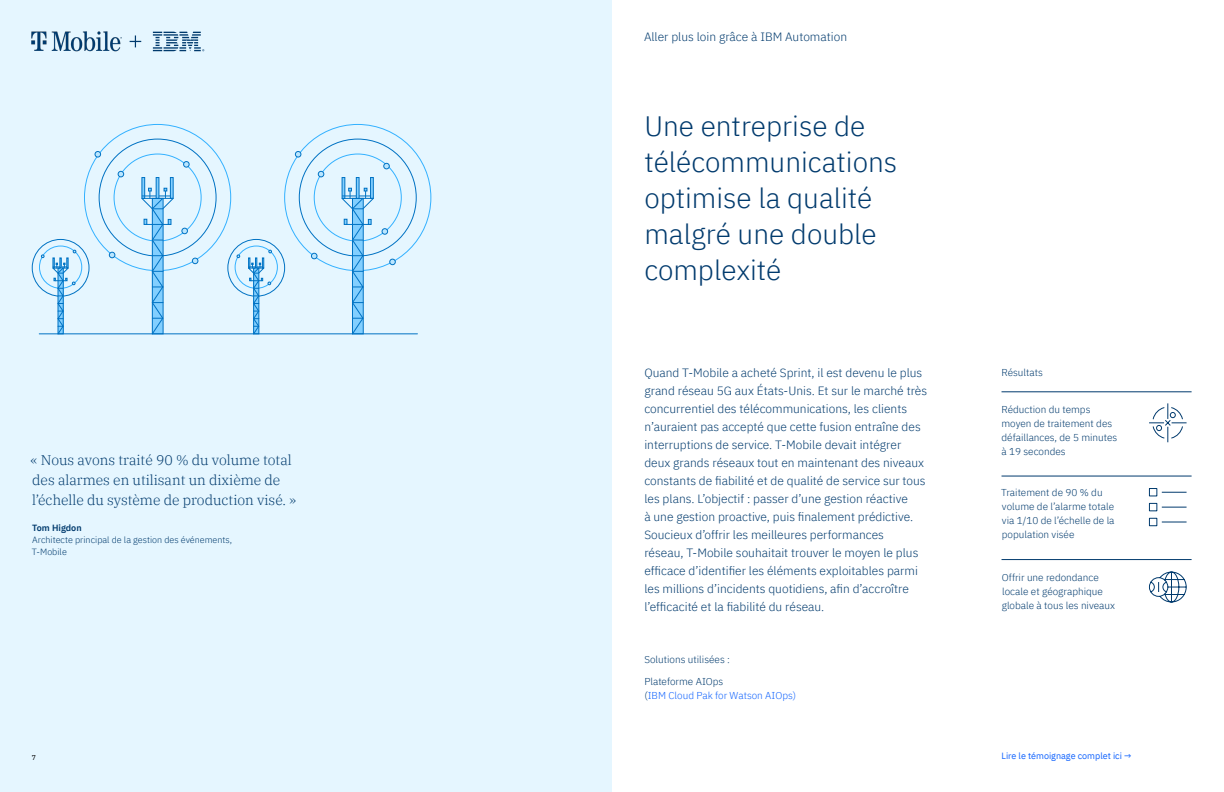
<style>
.page{position:relative;width:1224px;height:792px;background:#fff}
.page>*{position:absolute;margin:0;border:0;box-sizing:border-box;transform-origin:0 0}
.t1{font:300 28px/36px "IBM Plex Sans";color:#003a6d}
.t2{font:300 14px/20px "IBM Plex Serif";color:#003a6d}
.t3{font:300 12px/18px "IBM Plex Sans";color:#003a6d}
.t4{font:300 10px/14px "IBM Plex Sans";color:#003a6d}
.t5{font:300 10px/14px "IBM Plex Sans";color:#0f62fe}
.t6{font:300 9px/12px "IBM Plex Sans";color:#003a6d}
.t7{font:9px "IBM Plex Sans";color:#0f62fe}
.t8{font:600 9px "IBM Plex Sans";color:#003a6d}
.t9{font:7px "IBM Plex Sans";color:#000}
.s1{color:#003a6d}
</style>
<div class="page">
<div style="left:0;top:0;width:612px;height:792px;background:#e5f6ff"></div>
<hr style="left:1002px;top:392px;width:190px;height:1px;background:#003a6d">
<hr style="left:1002px;top:476px;width:190px;height:1px;background:#003a6d">
<hr style="left:1002px;top:559px;width:190px;height:1px;background:#003a6d">
<svg style="left:1149px;top:403px;width:38px;height:40px"></svg>
<svg style="left:1149px;top:488px;width:38px;height:38px"></svg>
<div style="left:183px;top:161px;width:7px;height:7px;border:1px solid #0072c3;border-radius:50%"></div>
<svg style="left:118px;top:171px;width:6px;height:6px"></svg>
<div style="left:181px;top:228px;width:7px;height:6px;border:1px solid #0072c3;border-radius:50%"></div>
<svg style="left:95px;top:151px;width:6px;height:6px"></svg>
<svg style="left:192px;top:258px;width:6px;height:6px"></svg>
<svg style="left:109px;top:252px;width:6px;height:6px"></svg>
<svg style="left:140px;top:177px;width:35px;height:157px"></svg>
<div style="left:383px;top:163px;width:7px;height:6px;border:1px solid #0072c3;border-radius:50%"></div>
<svg style="left:318px;top:171px;width:6px;height:6px"></svg>
<div style="left:382px;top:228px;width:6px;height:7px;border:1px solid #0072c3;border-radius:50%"></div>
<svg style="left:295px;top:151px;width:6px;height:6px"></svg>
<div style="left:389px;top:259px;width:7px;height:6px;border:1px solid #0072c3;border-radius:50%"></div>
<svg style="left:311px;top:253px;width:6px;height:6px"></svg>
<svg style="left:340px;top:177px;width:35px;height:157px"></svg>
<div style="left:32px;top:239px;width:57px;height:58px;border:1px solid #0072c3;border-radius:50%"></div>
<div style="left:39px;top:246px;width:43px;height:43px;border:1px solid #33b1ff;border-radius:50%"></div>
<svg style="left:51px;top:250px;width:25px;height:84px"></svg>
<div style="left:227px;top:239px;width:58px;height:58px;border:1px solid #0072c3;border-radius:50%"></div>
<div style="left:235px;top:246px;width:43px;height:43px;border:1px solid #33b1ff;border-radius:50%"></div>
<svg style="left:247px;top:250px;width:25px;height:84px"></svg>
<hr style="left:39px;top:334px;width:378px;height:1px;background:#0072c3">
<svg style="left:1149px;top:571px;width:38px;height:32px"></svg>
<svg style="left:153px;top:32px;width:51px;height:19px"></svg>
<svg style="left:130px;top:35px;width:11px;height:12px"></svg>
<img style="left:32px;top:32px;width:90px;height:19px">
<p class="t3" style="left:644px;top:27px;width:205px">Aller plus loin grâce à IBM Automation</p>
<p class="t2" style="left:31px;top:449px;width:267px">« Nous avons traité 90 % du volume total des alarmes en utilisant un dixième de l’échelle du système de production visé. »</p>
<p class="t8" style="left:32px;top:521px;width:51px">Tom Higdon</p>
<p class="t6" style="left:32px;top:533px;width:202px">Architecte principal de la gestion des événements,<br>T-Mobile</p>
<h1 class="t1" style="left:644px;top:106px;width:254px">Une entreprise de télécommunications optimise la qualité malgré une double complexité</h1>
<p class="t3" style="left:644px;top:363px;width:284px">Quand T-Mobile a acheté Sprint, il est devenu le plus grand réseau 5G aux États-Unis. Et sur le marché très concurrentiel des télécommunications, les clients n’auraient pas accepté que cette fusion entraîne des interruptions de service. T-Mobile devait intégrer deux grands réseaux tout en maintenant des niveaux constants de fiabilité et de qualité de service sur tous les plans. L’objectif : passer d’une gestion réactive<br>à une gestion proactive, puis finalement prédictive.<br>Soucieux d’offrir les meilleures performances<br>réseau, T-Mobile souhaitait trouver le moyen le plus efficace d’identifier les éléments exploitables parmi les millions d’incidents quotidiens, afin d’accroître l’efficacité et la fiabilité du réseau.</p>
<p class="t4" style="left:644px;top:652px;width:87px">Solutions utilisées :</p>
<p class="t5" style="left:644px;top:674px;width:153px"><span class="s1">Plateforme AIOps<br>(</span>IBM Cloud Pak for Watson AIOps)</p>
<p class="t4" style="left:1002px;top:364px;width:43px">Résultats</p>
<p class="t4" style="left:1002px;top:401px;width:117px">Réduction du temps moyen de traitement des défaillances, de 5 minutes à 19 secondes</p>
<p class="t4" style="left:1001px;top:485px;width:115px">Traitement de 90 % du volume de l’alarme totale via 1/10 de l’échelle de la population visée</p>
<p class="t4" style="left:1002px;top:569px;width:115px">Offrir une redondance locale et géographique globale à tous les niveaux</p>
<p class="t9" style="left:32px;top:752px;width:6px">7</p>
<p class="t7" style="left:1002px;top:749px;width:132px">Lire le témoignage complet ici →</p>
</div>
